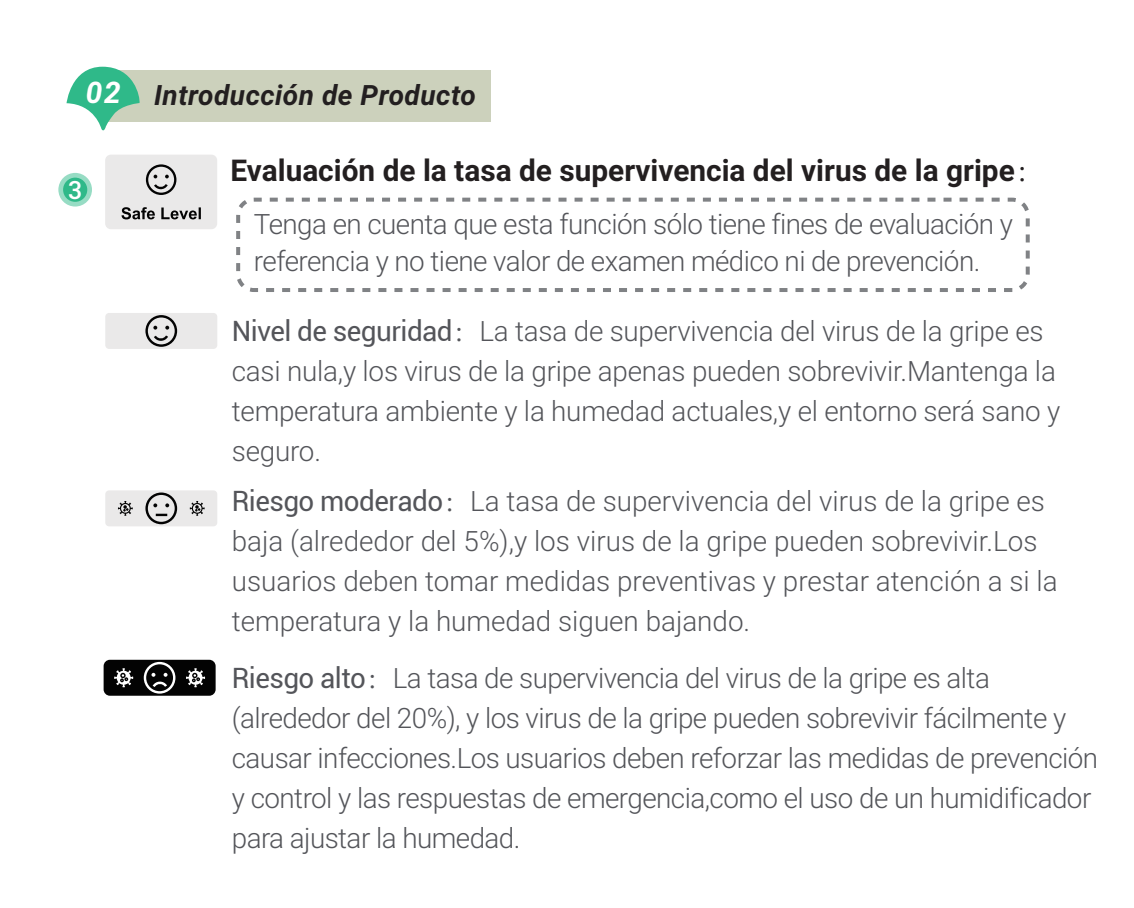
<style>
.page{position:relative;width:1134px;height:908px;background:#fff}
.page>*{position:absolute;margin:0;border:0;box-sizing:border-box;transform-origin:0 0}
.t1{font:700 30px "Roboto";color:#231f20}
.t2{font:300 28px/40px "Roboto";letter-spacing:-.02em;color:#54555a}
.t3{font:300 28px/40px "Roboto";color:#54555a}
.t4{font:italic 700 28px "Roboto";letter-spacing:.02em;color:#231f20}
.t5{font:500 25.2px "Roboto";color:#fff}
.s1{font-size:29.6px;color:#fff}
.s2{font-family:"Adobe Song Std";font-weight:300}
.s3{font-weight:400}
.s4{font-family:"Adobe Song Std"}
</style>
<div class="page">
<svg style="left:58px;top:173px;width:34px;height:33px"></svg>
<div style="left:63px;top:177px;width:24px;height:25px;background:#2fb989;border-radius:50%"></div>
<div style="left:236px;top:197px;width:794px;height:95px;border:4px dashed #808285;border-radius:16px"></div>
<div style="left:104px;top:659px;width:112px;height:36px;background:#030303;border-radius:6px"></div>
<svg style="left:144px;top:661px;width:31px;height:32px"></svg>
<svg style="left:186px;top:668px;width:19px;height:19px"></svg>
<svg style="left:114px;top:668px;width:19px;height:19px"></svg>
<div style="left:105px;top:154px;width:112px;height:75px;background:#eae9e9;border-radius:6px"></div>
<div style="left:105px;top:313px;width:112px;height:36px;background:#eae9e9;border-radius:4px"></div>
<svg style="left:145px;top:315px;width:32px;height:31px"></svg>
<div style="left:105px;top:490px;width:112px;height:36px;background:#eae9e9;border-radius:4px"></div>
<svg style="left:145px;top:492px;width:32px;height:32px"></svg>
<svg style="left:190px;top:501px;width:15px;height:14px"></svg>
<svg style="left:118px;top:501px;width:15px;height:14px"></svg>
<svg style="left:121px;top:207px;width:80px;height:12px"></svg>
<svg style="left:146px;top:164px;width:30px;height:31px"></svg>
<div style="left:101px;top:70px;width:390px;height:52px;background:#ccd1bc"></div>
<svg style="left:67px;top:67px;width:73px;height:64px"></svg>
<p class="t4" style="left:86px;top:75px;width:391px"><span class="s1">02</span> Introducción de Producto</p>
<p class="t5" style="left:68px;top:172px;width:16px">3</p>
<p class="t1" style="left:231px;top:149px;width:815px">Evaluación de la tasa de supervivencia del virus de la gripe<span class="s2">：</span></p>
<p class="t2" style="left:254px;top:204px;width:761px;line-height:37.2px">Tenga en cuenta que esta función sólo tiene fines de evaluación y referencia y no tiene valor de examen médico ni de prevención.</p>
<p class="t2" style="left:232px;top:310px;width:830px"><span class="s3">Nivel de seguridad</span><span class="s4">：</span>La tasa de supervivencia del virus de la gripe es casi nula,y los virus de la gripe apenas pueden sobrevivir.Mantenga la temperatura ambiente y la humedad actuales,y el entorno será sano y seguro.</p>
<p class="t3" style="left:232px;top:480px;width:827px"><span class="s3">Riesgo moderado</span><span class="s4">：</span>La tasa de supervivencia del virus de la gripe es baja (alrededor del 5%),y los virus de la gripe pueden sobrevivir.Los usuarios deben tomar medidas preventivas y prestar atención a si la temperatura y la humedad siguen bajando.</p>
<p class="t2" style="left:232px;top:656px;width:868px"><span class="s3">Riesgo alto</span><span class="s4">：</span>La tasa de supervivencia del virus de la gripe es alta (alrededor del 20%), y los virus de la gripe pueden sobrevivir fácilmente y causar infecciones.Los usuarios deben reforzar las medidas de prevención y control y las respuestas de emergencia,como el uso de un humidificador para ajustar la humedad.</p>
</div>
